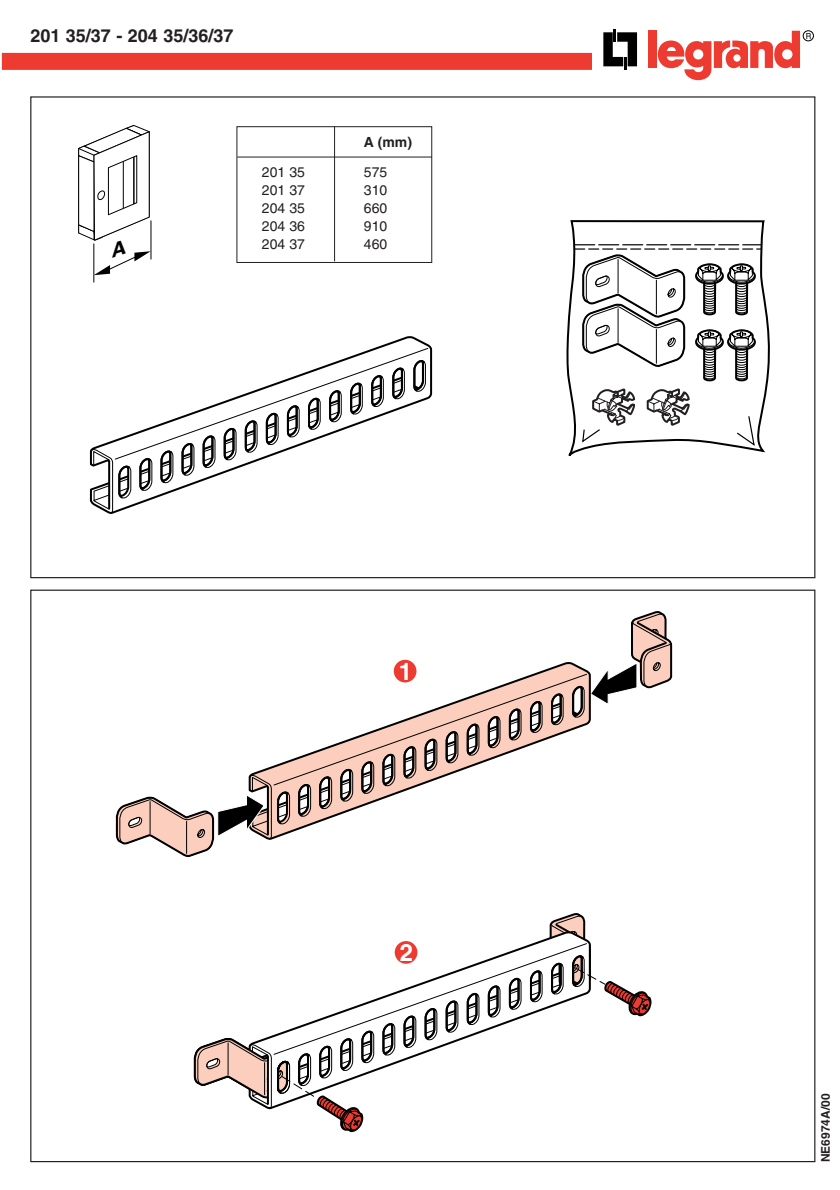
<style>
.page{position:relative;width:840px;height:1190px;background:#fff}
.page>*{position:absolute;margin:0;border:0;box-sizing:border-box;transform-origin:0 0}
.t1{font:700 24px "Helvetica";color:#fff}
.t2{font:700 18px "Helvetica";color:#231f20}
.t3{font:14px "Helvetica";color:#231f20}
.t4{font:700 14px "Helvetica";color:#231f20}
.t5{font:700 12px "Helvetica";color:#231f20}
.t6{font:8.4px "Helvetica";color:#000;scale:.93 1}
</style>
<div class="page">
<div style="left:2px;top:53px;width:645px;height:17px;background:#ee3b32"></div>
<div style="left:592px;top:27px;width:237px;height:59px;background:#fff"></div>
<svg style="left:658px;top:31px;width:142px;height:49px"></svg>
<div style="left:649px;top:31px;width:8px;height:37px;background:#ee3b32"></div>
<svg style="left:603px;top:29px;width:34px;height:41px"></svg>
<div style="left:803px;top:31px;width:11px;height:10px;border:1px solid #000;border-radius:50%"></div>
<svg style="left:89px;top:336px;width:344px;height:164px"></svg>
<svg style="left:90px;top:347px;width:339px;height:167px"></svg>
<svg style="left:93px;top:358px;width:337px;height:153px"></svg>
<hr style="left:93px;top:244px;width:1px;height:38px;background:#000">
<div style="left:237px;top:126px;width:195px;height:137px;border:1px solid #231f20"></div>
<hr style="left:334px;top:126px;width:1px;height:135px;background:#231f20">
<hr style="left:237px;top:157px;width:195px;height:1px;background:#231f20">
<svg style="left:566px;top:220px;width:204px;height:236px"></svg>
<svg style="left:575px;top:244px;width:187px;height:203px"></svg>
<svg style="left:115px;top:611px;width:558px;height:246px"></svg>
<svg style="left:193px;top:913px;width:400px;height:220px"></svg>
<svg style="left:605px;top:982px;width:46px;height:35px"></svg>
<div style="left:395px;top:941px;width:22px;height:23px;background:#ee3b32;border-radius:50%"></div>
<div style="left:394px;top:660px;width:22px;height:22px;background:#ee3b32;border-radius:50%"></div>
<svg style="left:78px;top:125px;width:73px;height:150px"></svg>
<p class="t2" style="left:30px;top:29px;width:205px">201 35/37 - 204 35/36/37</p>
<p class="t4" style="left:364px;top:137px;width:50px">A (mm)</p>
<p class="t3" style="left:262px;top:167px;width:45px">201 35</p>
<p class="t3" style="left:364px;top:167px;width:25px">575</p>
<p class="t3" style="left:262px;top:185px;width:45px">201 37</p>
<p class="t3" style="left:364px;top:185px;width:25px">310</p>
<p class="t3" style="left:262px;top:203px;width:45px">204 35</p>
<p class="t3" style="left:364px;top:203px;width:25px">660</p>
<p class="t3" style="left:262px;top:221px;width:45px">204 36</p>
<p class="t3" style="left:364px;top:221px;width:25px">910</p>
<p class="t3" style="left:262px;top:239px;width:45px">204 37</p>
<p class="t3" style="left:364px;top:239px;width:25px">460</p>
<h1 class="t1" style="left:399px;top:662px;width:15px">1</h1>
<h1 class="t1" style="left:400px;top:943px;width:15px">2</h1>
<p class="t6" style="left:806px;top:33px;width:8px">R</p>
<p class="t5" style="left:821px;top:1162px;width:70px;rotate:-90deg">NE6974A/00</p>
</div>
